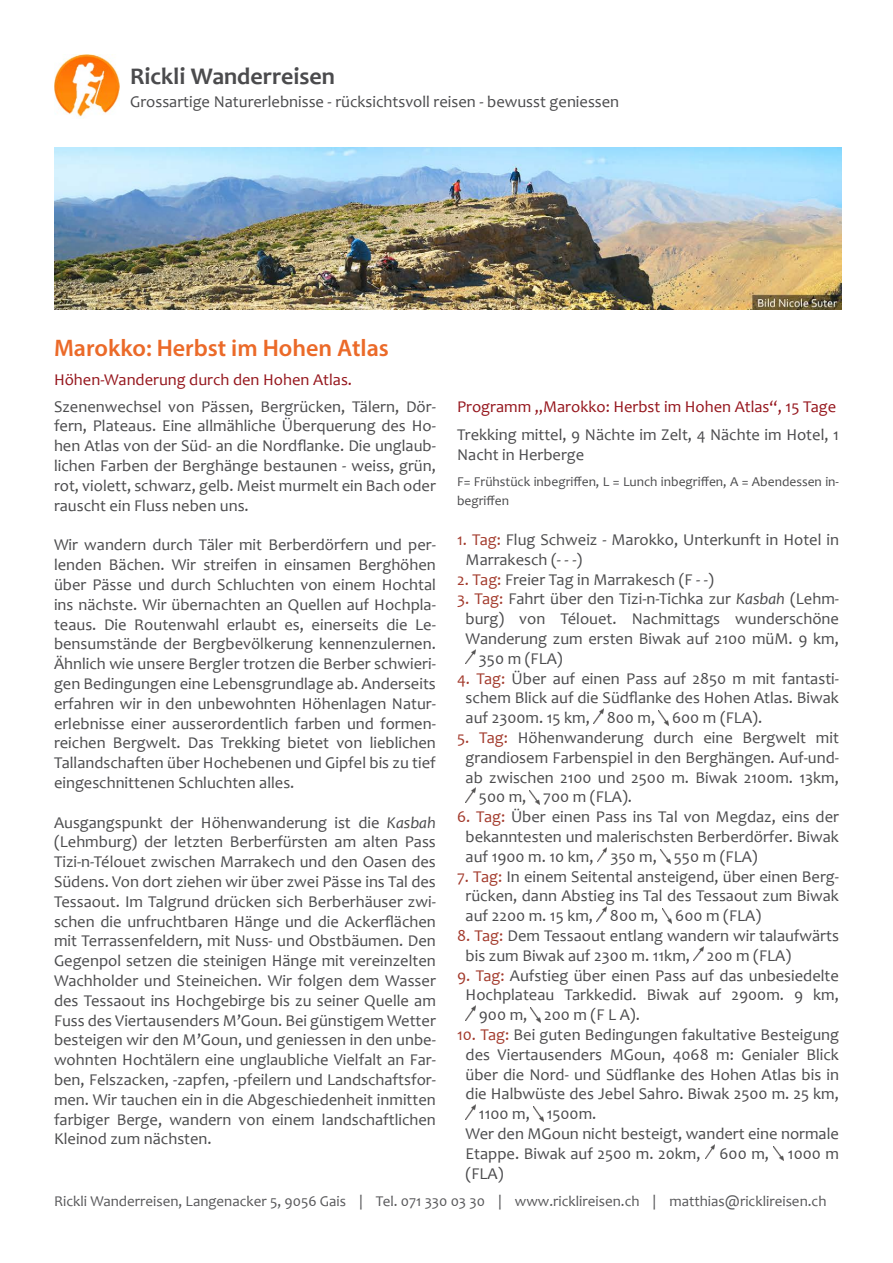
<style>
.page{position:relative;width:893px;height:1263px;background:#fff}
.page>*{position:absolute;margin:0;border:0;box-sizing:border-box;transform-origin:0 0}
.t1{font:600 24px "Myriad Pro";color:#eb6a29}
.t2{font:700 24px "Candara";color:#4b4b4d}
.t3{font:16.5px/19.8px "Candara";color:#4b4b4d;text-align:justify}
.t4{font:16.5px "Candara";color:#95151c}
.t5{font:15px "Candara";color:#58585a}
.t6{font:13.5px/19.8px "Candara";color:#4b4b4d}
.s1{color:#a2392b}
.s2{font-style:italic}
</style>
<div class="page">
<img style="left:466px;top:650px;width:9px;height:14px">
<img style="left:593px;top:709px;width:10px;height:14px">
<img style="left:659px;top:711px;width:10px;height:14px">
<img style="left:466px;top:788px;width:9px;height:14px">
<img style="left:530px;top:790px;width:10px;height:14px">
<img style="left:597px;top:847px;width:10px;height:15px">
<img style="left:660px;top:849px;width:10px;height:15px">
<img style="left:597px;top:907px;width:9px;height:14px">
<img style="left:662px;top:909px;width:10px;height:14px">
<img style="left:693px;top:947px;width:10px;height:14px">
<img style="left:466px;top:1006px;width:9px;height:14px">
<img style="left:531px;top:1008px;width:10px;height:14px">
<img style="left:466px;top:1105px;width:9px;height:14px">
<img style="left:533px;top:1107px;width:10px;height:14px">
<img style="left:705px;top:1144px;width:10px;height:15px">
<img style="left:774px;top:1146px;width:9px;height:15px">
<img style="left:55px;top:54px;width:64px;height:65px">
<img style="left:55px;top:148px;width:786px;height:161px">
<h1 class="t2" style="left:130px;top:61px;width:206px">Rickli Wanderreisen</h1>
<p class="t3" style="left:130px;top:91px;width:491px">Grossartige Naturerlebnisse - rücksichtsvoll reisen - bewusst geniessen</p>
<h1 class="t1" style="left:54px;top:333px;width:336px">Marokko: Herbst im Hohen Atlas</h1>
<p class="t4" style="left:54px;top:370px;width:300px">Höhen-Wanderung durch den Hohen Atlas.</p>
<p class="t4" style="left:457px;top:396px;width:381px">Programm „Marokko: Herbst im Hohen Atlas“, 15 Tage</p>
<p class="t3" style="left:457px;top:425px;width:383px">Trekking mittel, 9 Nächte im Zelt, 4 Nächte im Hotel, 1<br>Nacht in Herberge</p>
<p class="t6" style="left:457px;top:471px;width:383px">F= Frühstück inbegriffen, L = Lunch inbegriffen, A = Abendessen in&shy;begriffen</p>
<p class="t3" style="left:466px;top:530px;width:375px;text-indent:-9px"><span class="s1">1. Tag:</span> Flug Schweiz - Marokko, Unterkunft in Hotel in<br>Marrakesch (- - -)</p>
<p class="t3" style="left:457px;top:569px;width:258px"><span class="s1">2. Tag:</span> Freier Tag in Marrakesch (F - -)</p>
<p class="t3" style="left:457px;top:589px;width:383px"><span class="s1">3. Tag:</span> Fahrt über den Tizi-n-Tichka zur <span class="s2">Kasbah</span> (Lehm-</p>
<p class="t3" style="left:466px;top:609px;width:375px">burg) von Télouet. Nachmittags wunderschöne</p>
<p class="t3" style="left:466px;top:629px;width:375px">Wanderung zum ersten Biwak auf 2100 müM. 9 km,</p>
<p class="t3" style="left:479px;top:648px;width:85px">350 m (FLA)</p>
<p class="t3" style="left:466px;top:668px;width:375px;text-indent:-8px"><span class="s1">4. Tag:</span> Über auf einen Pass auf 2850 m mit fantasti&shy;schem Blick auf die Südflanke des Hohen Atlas. Biwak auf 2300m. 15 km, 800 m, 600 m (FLA).</p>
<p class="t3" style="left:457px;top:728px;width:383px"><span class="s1">5. Tag:</span> Höhenwanderung durch eine Bergwelt mit</p>
<p class="t3" style="left:466px;top:747px;width:375px">grandiosem Farbenspiel in den Berghängen. Auf-und-</p>
<p class="t3" style="left:466px;top:767px;width:375px">ab zwischen 2100 und 2500 m. Biwak 2100m. 13km,</p>
<p class="t3" style="left:479px;top:787px;width:155px">500 m, 700 m (FLA).</p>
<p class="t3" style="left:466px;top:807px;width:375px;text-indent:-8px"><span class="s1">6. Tag:</span> Über einen Pass ins Tal von Megdaz, eins der bekanntesten und malerischsten Berberdörfer. Biwak auf 1900 m. 10 km, 350 m, 550 m (FLA)</p>
<p class="t3" style="left:466px;top:866px;width:375px;text-indent:-9px"><span class="s1">7. Tag:</span> In einem Seitental ansteigend, über einen Berg&shy;rücken, dann Abstieg ins Tal des Tessaout zum Biwak auf 2200 m. 15 km, 800 m, 600 m (FLA)</p>
<p class="t3" style="left:466px;top:926px;width:375px;text-indent:-9px"><span class="s1">8. Tag:</span> Dem Tessaout entlang wandern wir talaufwärts bis zum Biwak auf 2300 m. 11km, 200 m (FLA)</p>
<p class="t3" style="left:457px;top:965px;width:383px"><span class="s1">9. Tag:</span> Aufstieg über einen Pass auf das unbesiedelte</p>
<p class="t3" style="left:466px;top:985px;width:375px">Hochplateau Tarkkedid. Biwak auf 2900m. 9 km,</p>
<p class="t3" style="left:479px;top:1005px;width:162px">900 m, 200 m (F L A).</p>
<p class="t3" style="left:457px;top:1025px;width:383px"><span class="s1">10. Tag:</span> Bei guten Bedingungen fakultative Besteigung</p>
<p class="t3" style="left:466px;top:1044px;width:375px">des Viertausenders MGoun, 4068 m: Genialer Blick</p>
<p class="t3" style="left:466px;top:1064px;width:375px">über die Nord- und Südflanke des Hohen Atlas bis in</p>
<p class="t3" style="left:466px;top:1084px;width:375px">die Halbwüste des Jebel Sahro. Biwak 2500 m. 25 km,</p>
<p class="t3" style="left:479px;top:1104px;width:119px">1100 m, 1500m.</p>
<p class="t3" style="left:466px;top:1124px;width:375px">Wer den MGoun nicht besteigt, wandert eine normale</p>
<p class="t3" style="left:466px;top:1143px;width:375px">Etappe. Biwak auf 2500 m. 20km, 600 m, 1000 m</p>
<p class="t3" style="left:466px;top:1163px;width:39px">(FLA)</p>
<p class="t5" style="left:54px;top:1192px;width:774px">Rickli Wanderreisen, Langenacker 5, 9056 Gais | Tel. 071 330 03 30 | www.ricklireisen.ch | matthias@ricklireisen.ch</p>
<p class="t3" style="left:54px;top:396px;width:383px">Szenenwechsel von Pässen, Bergrücken, Tälern, Dör&shy;fern, Plateaus. Eine allmähliche Überquerung des Ho&shy;hen Atlas von der Süd- an die Nordflanke. Die unglaub&shy;lichen Farben der Berghänge bestaunen - weiss, grün, rot, violett, schwarz, gelb. Meist murmelt ein Bach oder rauscht ein Fluss neben uns.</p>
<p class="t3" style="left:54px;top:535px;width:383px">Wir wandern durch Täler mit Berberdörfern und per&shy;lenden Bächen. Wir streifen in einsamen Berghöhen über Pässe und durch Schluchten von einem Hochtal ins nächste. Wir übernachten an Quellen auf Hochpla&shy;teaus. Die Routenwahl erlaubt es, einerseits die Le&shy;bensumstände der Bergbevölkerung kennenzulernen.<br>Ähnlich wie unsere Bergler trotzen die Berber schwieri&shy;gen Bedingungen eine Lebensgrundlage ab. Anderseits erfahren wir in den unbewohnten Höhenlagen Natur&shy;erlebnisse einer ausserordentlich farben und formen&shy;reichen Bergwelt. Das Trekking bietet von lieblichen Tallandschaften über Hochebenen und Gipfel bis zu tief eingeschnittenen Schluchten alles.</p>
<p class="t3" style="left:54px;top:812px;width:383px">Ausgangspunkt der Höhenwanderung ist die <span class="s2">Kasbah </span>(Lehmburg) der letzten Berberfürsten am alten Pass Tizi-n-Télouet zwischen Marrakech und den Oasen des Südens. Von dort ziehen wir über zwei Pässe ins Tal des Tessaout. Im Talgrund drücken sich Berberhäuser zwi&shy;schen die unfruchtbaren Hänge und die Ackerflächen mit Terrassenfeldern, mit Nuss- und Obstbäumen. Den Gegenpol setzen die steinigen Hänge mit vereinzelten Wachholder und Steineichen. Wir folgen dem Wasser des Tessaout ins Hochgebirge bis zu seiner Quelle am Fuss des Viertausenders M’Goun. Bei günstigem Wetter besteigen wir den M’Goun, und geniessen in den unbe&shy;wohnten Hochtälern eine unglaubliche Vielfalt an Far&shy;ben, Felszacken, -zapfen, -pfeilern und Landschaftsfor&shy;men. Wir tauchen ein in die Abgeschiedenheit inmitten farbiger Berge, wandern von einem landschaftlichen Kleinod zum nächsten.</p>
</div>
